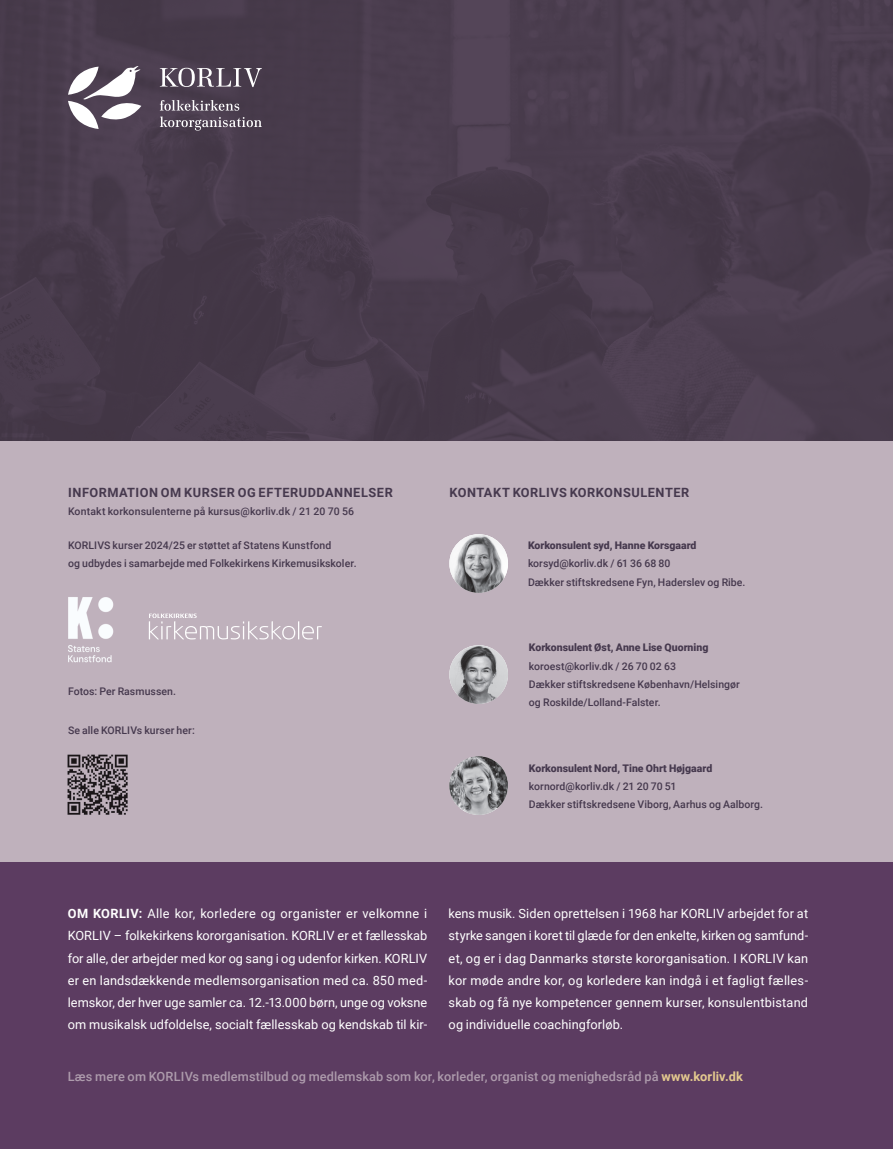
<style>
.page{position:relative;width:893px;height:1149px;background:#fff}
.page>*{position:absolute;margin:0;border:0;box-sizing:border-box;transform-origin:0 0}
.Brød_indryk_Roboto{font:12.75px/22.2px "Roboto";letter-spacing:.005em;color:#fff;text-align:justify}
.Brød_indryk_Roboto-2{font:500 12.75px "Roboto";letter-spacing:.01em;color:#ad9bac}
.Brød_indryk_Roboto-3{font:700 12.75px "Roboto";letter-spacing:.04em;color:#46394e}
.Mellemrubrik{font:500 10.5px "Roboto";letter-spacing:.005em;color:#46394e}
.Brød_indryk_Roboto-4{font:500 10.5px/18px "Roboto";letter-spacing:.005em;color:#46394e}
.Mellemrubrik-2{font:900 10.5px "Roboto";color:#46394e}
.s1{font-weight:700}
.s2{font-weight:700;color:#e4ca8f}
</style>
<div class="page">
<div style="left:0;top:0;width:893px;height:441px;background:#493c4d"></div>
<div style="left:0;top:861px;width:893px;height:287px;background:#5c3c61"></div>
<div style="left:0;top:441px;width:893px;height:420px;background:#bfb1bc"></div>
<svg style="left:149px;top:613px;width:173px;height:26px"></svg>
<img style="left:68px;top:597px;width:46px;height:66px">
<svg style="left:68px;top:66px;width:73px;height:63px"></svg>
<svg style="left:160px;top:100px;width:102px;height:31px"></svg>
<svg style="left:160px;top:68px;width:102px;height:19px"></svg>
<img style="left:449px;top:534px;width:59px;height:58px;border-radius:29px">
<img style="left:449px;top:645px;width:59px;height:58px;border-radius:29px">
<img style="left:449px;top:756px;width:59px;height:58px;border-radius:29px">
<img style="left:67px;top:754px;width:61px;height:61px">
<p class="Brød_indryk_Roboto-3" style="left:68px;top:483px;width:326px">INFORMATION OM KURSER OG EFTERUDDANNELSER</p>
<p class="Mellemrubrik" style="left:68px;top:504px;width:288px">Kontakt korkonsulenterne på kursus@korliv.dk / 21 20 70 56</p>
<p class="Brød_indryk_Roboto-4" style="left:68px;top:536px;width:290px">KORLIVS kurser 2024/25 er støttet af Statens Kunstfond<br>og udbydes i samarbejde med Folkekirkens Kirkemusikskoler.</p>
<p class="Brød_indryk_Roboto-4" style="left:68px;top:681px;width:110px">Fotos: Per Rasmussen.</p>
<p class="Brød_indryk_Roboto-4" style="left:68px;top:721px;width:128px">Se alle KORLIVs kurser her:</p>
<p class="Brød_indryk_Roboto-3" style="left:450px;top:483px;width:241px">KONTAKT KORLIVS KORKONSULENTER</p>
<p class="Mellemrubrik-2" style="left:528px;top:538px;width:170px">Korkonsulent syd, Hanne Korsgaard</p>
<p class="Mellemrubrik" style="left:528px;top:556px;width:144px">korsyd@korliv.dk / 61 36 68 80</p>
<p class="Mellemrubrik" style="left:528px;top:574px;width:219px">Dækker stiftskredsene Fyn, Haderslev og Ribe.</p>
<p class="Mellemrubrik-2" style="left:529px;top:640px;width:181px">Korkonsulent Øst, Anne Lise Quorning</p>
<p class="Mellemrubrik" style="left:529px;top:658px;width:149px">koroest@korliv.dk / 26 70 02 63</p>
<p class="Mellemrubrik" style="left:529px;top:676px;width:212px">Dækker stiftskredsene København/Helsingør</p>
<p class="Mellemrubrik" style="left:529px;top:694px;width:133px">og Roskilde/Lolland-Falster.</p>
<p class="Mellemrubrik-2" style="left:529px;top:760px;width:185px">Korkonsulent Nord, Tine Ohrt Højgaard</p>
<p class="Mellemrubrik" style="left:529px;top:778px;width:149px">kornord@korliv.dk / 21 20 70 51</p>
<p class="Mellemrubrik" style="left:529px;top:796px;width:236px">Dækker stiftskredsene Viborg, Aarhus og Aalborg.</p>
<p class="Brød_indryk_Roboto" style="left:68px;top:901px;width:361px"><span class="s1">OM KORLIV:</span> Alle kor, korledere og organister er velkomne i KORLIV – folkekirkens kororganisation. KORLIV er et fællesskab for alle, der arbejder med kor og sang i og udenfor kirken. KORLIV er en landsdækkende medlemsorganisation med ca. 850 med&shy;lemskor, der hver uge samler ca. 12.-13.000 børn, unge og voksne om musikalsk udfoldelse, socialt fællesskab og kendskab til kir-</p>
<p class="Brød_indryk_Roboto" style="left:449px;top:901px;width:361px">kens musik. Siden oprettelsen i 1968 har KORLIV arbejdet for at styrke sangen i koret til glæde for den enkelte, kirken og samfund&shy;et, og er i dag Danmarks største kororganisation. I KORLIV kan kor møde andre kor, og korledere kan indgå i et fagligt fælles&shy;skab og få nye kompetencer gennem kurser, konsulentbistand og individuelle coachingforløb.</p>
<p class="Brød_indryk_Roboto-2" style="left:68px;top:1067px;width:677px">Læs mere om KORLIVs medlemstilbud og medlemskab som kor, korleder, organist og menighedsråd på <span class="s2">www.korliv.dk</span></p>
</div>
